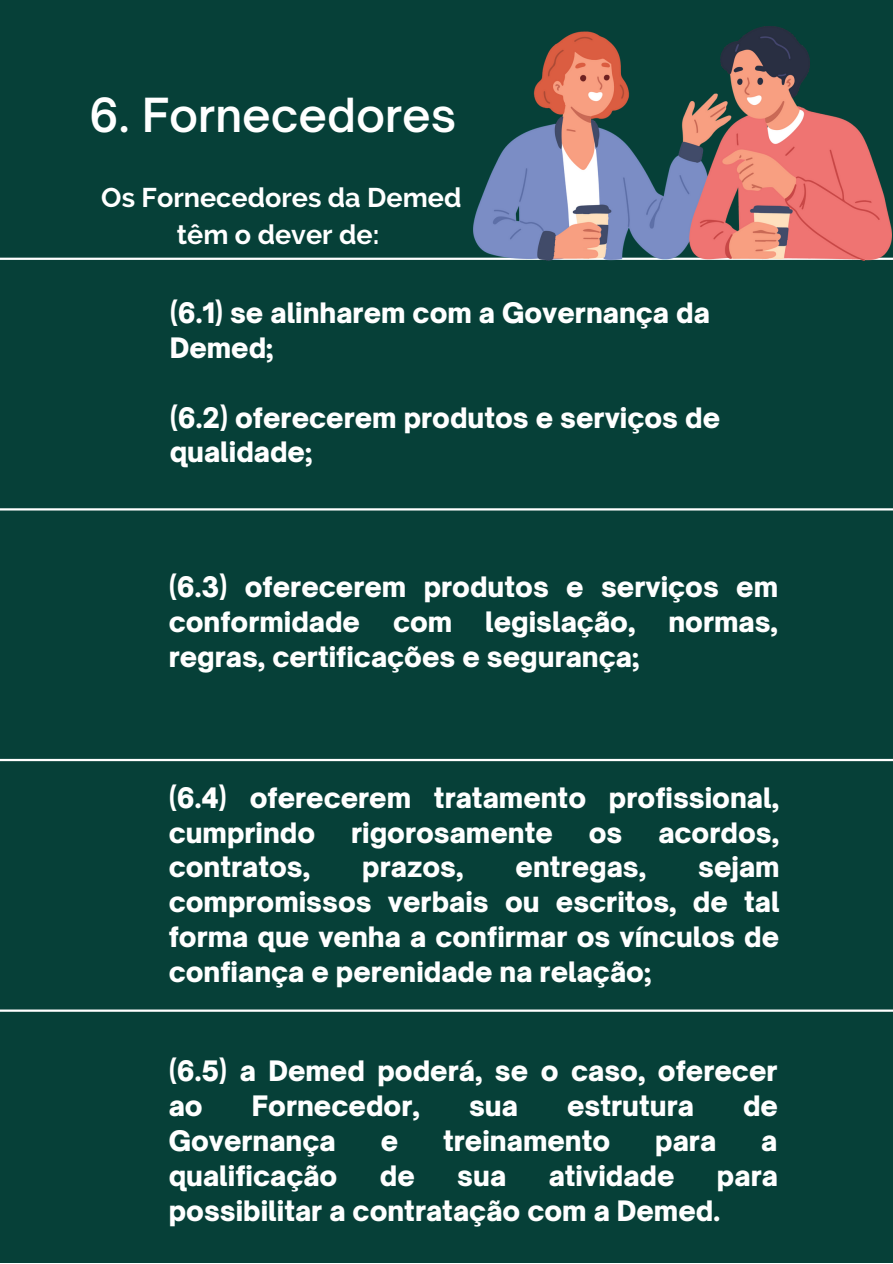
<style>
.page{position:relative;width:893px;height:1264px;background:#fff}
.page>*{position:absolute;margin:0;border:0;box-sizing:border-box;transform-origin:0 0}
.t1{font:600 45px "Open Sauce One";color:#fff}
.t2{font:900 27px/34.8px "Open Sauce One";color:#fff}
.t3{font:700 27px/37px "Raleway";color:#fff;text-align:center}
</style>
<div class="page">
<div style="left:0;top:0;width:892px;height:1262px;background:#064038"></div>
<hr style="left:0;top:258px;width:892px;height:2px;background:#fff">
<hr style="left:0;top:508px;width:892px;height:2px;background:#fff">
<hr style="left:0;top:759px;width:892px;height:2px;background:#fff">
<hr style="left:0;top:1009px;width:892px;height:2px;background:#fff">
<img style="left:473px;top:26px;width:418px;height:234px">
<h1 class="t1" style="left:89px;top:87px;width:369px">6. Fornecedores</h1>
<p class="t3" style="left:101px;top:179px;width:361px">Os Fornecedores da Demed têm o dever de:</p>
<p class="t2" style="left:170px;top:295px;width:541px">(6.1) se alinharem com a Governança da<br>Demed;</p>
<p class="t2" style="left:170px;top:400px;width:552px">(6.2) oferecerem produtos e serviços de qualidade;</p>
<p class="t2" style="left:169px;top:569px;width:611px;text-align:justify">(6.3) oferecerem produtos e serviços em conformidade com legislação, normas, regras, certificações e segurança;</p>
<p class="t2" style="left:169px;top:780px;width:612px">(6.4) oferecerem tratamento profissional, cumprindo</p>
<p class="t2" style="left:351px;top:814px;width:203px">rigorosamente</p>
<p class="t2" style="left:588px;top:814px;width:35px">os</p>
<p class="t2" style="left:658px;top:814px;width:122px">acordos,</p>
<p class="t2" style="left:169px;top:849px;width:612px;text-align:justify;text-indent:529px">sejam compromissos verbais ou escritos, de tal forma que venha a confirmar os vínculos de confiança e perenidade na relação;</p>
<p class="t2" style="left:169px;top:849px;width:143px">contratos,</p>
<p class="t2" style="left:362px;top:849px;width:103px">prazos,</p>
<p class="t2" style="left:515px;top:849px;width:132px">entregas,</p>
<p class="t2" style="left:169px;top:1053px;width:610px">(6.5) a Demed poderá, se o caso, oferecer ao</p>
<p class="t2" style="left:252px;top:1088px;width:169px">Fornecedor,</p>
<p class="t2" style="left:469px;top:1088px;width:50px">sua</p>
<p class="t2" style="left:567px;top:1088px;width:128px">estrutura</p>
<p class="t2" style="left:743px;top:1088px;width:36px">de</p>
<p class="t2" style="left:169px;top:1123px;width:168px">Governança</p>
<p class="t2" style="left:381px;top:1123px;width:19px">e</p>
<p class="t2" style="left:443px;top:1123px;width:168px">treinamento</p>
<p class="t2" style="left:655px;top:1123px;width:62px">para</p>
<p class="t2" style="left:761px;top:1123px;width:18px">a</p>
<p class="t2" style="left:169px;top:1158px;width:170px">qualificação</p>
<p class="t2" style="left:380px;top:1158px;width:36px">de</p>
<p class="t2" style="left:457px;top:1158px;width:50px">sua</p>
<p class="t2" style="left:548px;top:1158px;width:127px">atividade</p>
<p class="t2" style="left:169px;top:1158px;width:610px;text-indent:548px">para possibilitar a contratação com a Demed.</p>
</div>
